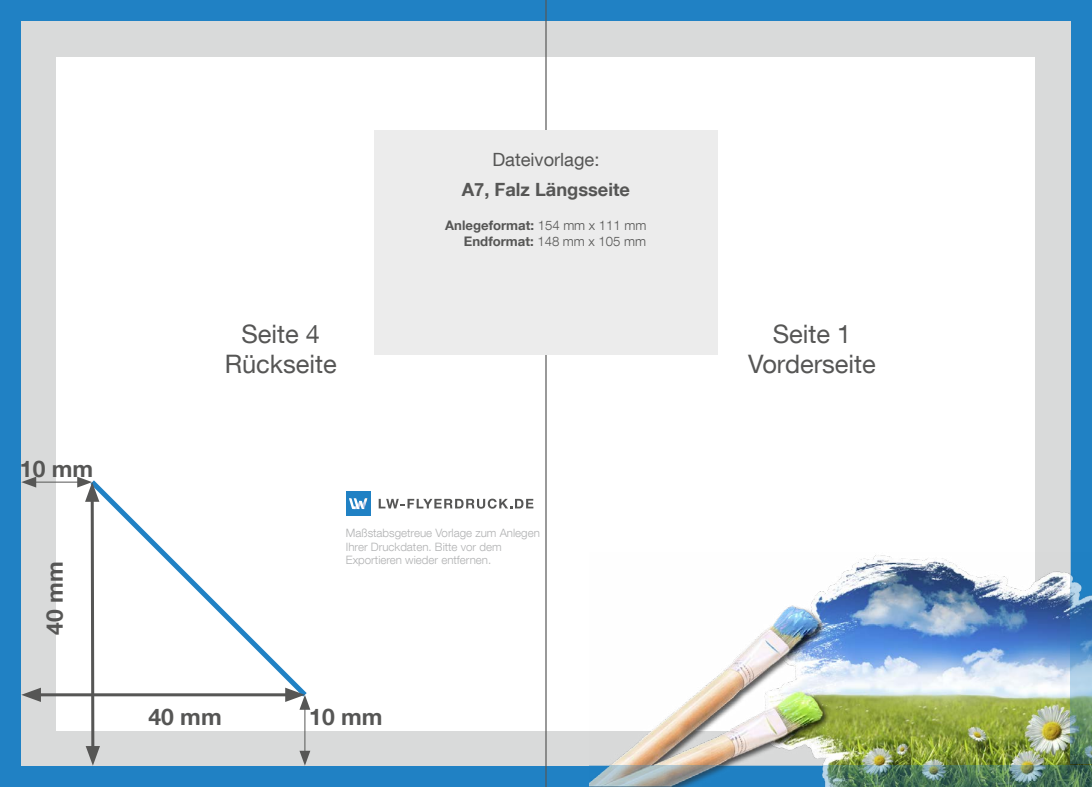
<style>
.page{position:relative;width:1092px;height:787px;background:#fff}
.page>*{position:absolute;margin:0;border:0;box-sizing:border-box;transform-origin:0 0}
.t1{font:25.5px "Helvetica Neue LT Com";color:#565655}
.t2{font:700 22.75px "Helvetica Neue LT Com";color:#565655}
.t3{font:700 18.25px "Helvetica Neue LT Com";color:#565655}
.t4{font:18.25px "Helvetica Neue LT Com";color:#565655}
.t5{font:700 13.25px "Helvetica Neue LT Com";color:#565655}
.t6{font:300 13.25px "Helvetica Neue LT Com";color:#565655}
.t7{font:300 11.5px/13.8px "Helvetica Neue LT Com";color:#b1b2b3}
.s1{font-weight:300}
.s2{font-weight:700}
</style>
<div class="page">
<div style="left:0;top:0;width:1091px;height:787px;background:#2081c4"></div>
<div style="left:21px;top:21px;width:1049px;height:744px;background:#d9dada"></div>
<div style="left:57px;top:57px;width:978px;height:673px;background:#fff"></div>
<img style="left:589px;top:555px;width:502px;height:210px">
<svg style="left:1070px;top:470px;width:21px;height:293px"></svg>
<img style="left:589px;top:765px;width:502px;height:22px">
<svg style="left:378px;top:498px;width:155px;height:10px"></svg>
<div style="left:346px;top:491px;width:24px;height:25px;background:#2081c4"></div>
<svg style="left:349px;top:498px;width:18px;height:11px"></svg>
<hr style="left:545px;top:0;width:1px;height:787px;background:#565655">
<div style="left:374px;top:131px;width:343px;height:224px;background:#ececec"></div>
<svg style="left:85px;top:485px;width:216px;height:217px"></svg>
<hr style="left:91px;top:496px;width:3px;height:255px;background:#565655">
<svg style="left:86px;top:746px;width:14px;height:19px"></svg>
<hr style="left:36px;top:693px;width:254px;height:3px;background:#565655">
<svg style="left:21px;top:687px;width:20px;height:15px"></svg>
<hr style="left:304px;top:705px;width:1px;height:49px;background:#565655">
<svg style="left:285px;top:687px;width:25px;height:22px"></svg>
<svg style="left:299px;top:750px;width:11px;height:15px"></svg>
<hr style="left:32px;top:481px;width:49px;height:1px;background:#565655">
<svg style="left:77px;top:476px;width:22px;height:26px"></svg>
<svg style="left:21px;top:477px;width:15px;height:10px"></svg>
<p class="t2" style="left:20px;top:454px;width:75px">10 mm</p>
<p class="t2" style="left:40px;top:635px;width:75px;rotate:-90deg">40 mm</p>
<p class="t1" style="left:241px;top:318px;width:80px">Seite 4</p>
<p class="t1" style="left:225px;top:348px;width:114px">Rückseite</p>
<p class="t4" style="left:492px;top:148px;width:108px">Dateivorlage:</p>
<p class="t3" style="left:462px;top:178px;width:170px">A7, Falz Längsseite</p>
<p class="t5" style="left:445px;top:217px;width:203px">Anlegeformat: <span class="s1">154 mm x 111 mm</span></p>
<p class="t6" style="left:464px;top:233px;width:184px"><span class="s2">Endformat:</span> 148 mm x 105 mm</p>
<p class="t7" style="left:346px;top:525px;width:195px">Maßstabsgetreue Vorlage zum Anlegen<br>Ihrer Druckdaten. Bitte vor dem</p>
<p class="t7" style="left:346px;top:553px;width:147px">Exportieren wieder entfernen.</p>
<p class="t2" style="left:148px;top:702px;width:75px">40 mm</p>
<p class="t2" style="left:309px;top:702px;width:75px">10 mm</p>
<p class="t1" style="left:772px;top:318px;width:80px">Seite 1</p>
<p class="t1" style="left:748px;top:348px;width:129px">Vorderseite</p>
</div>
